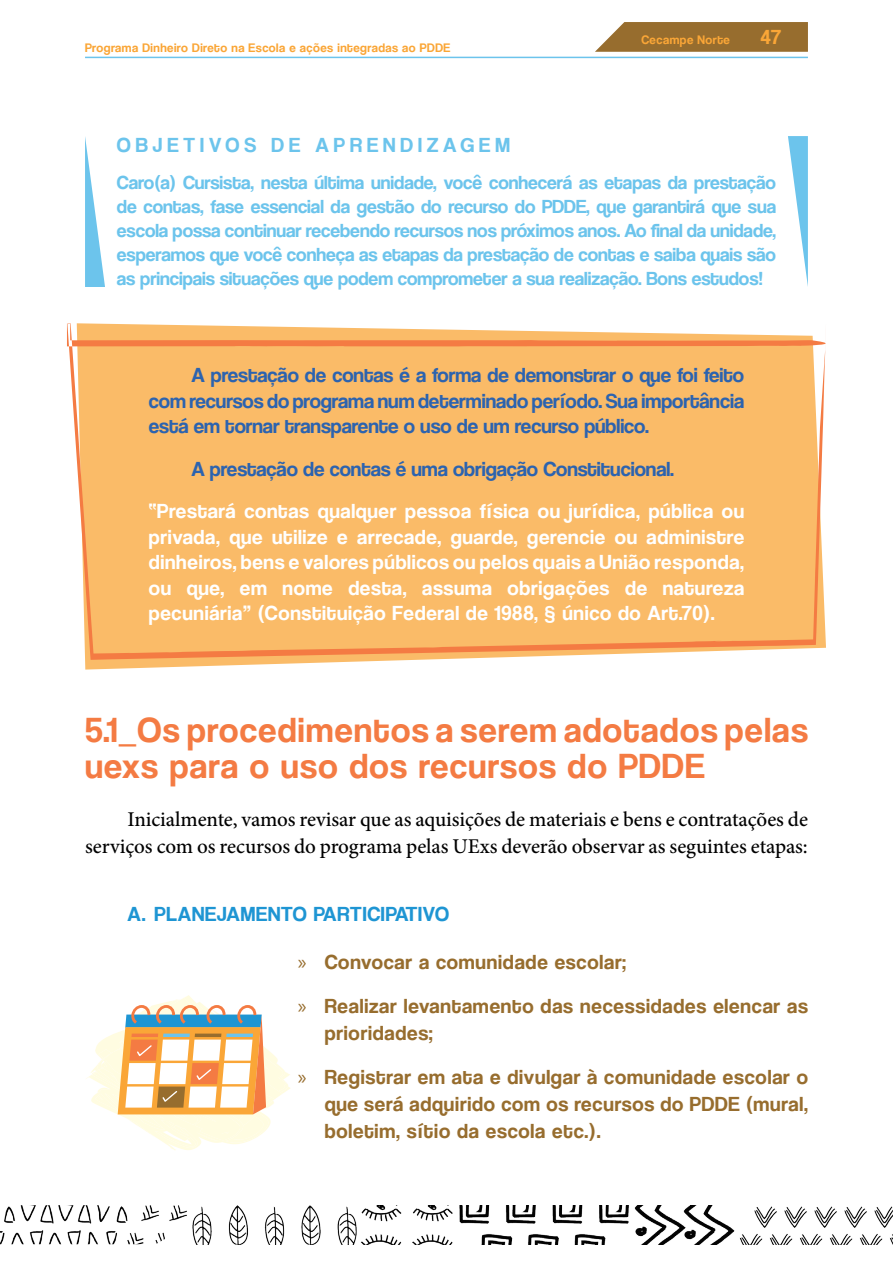
<style>
.page{position:relative;width:893px;height:1263px;background:#fff}
.page>*{position:absolute;margin:0;border:0;box-sizing:border-box;transform-origin:0 0}
.t1{font:36px/36px "Coolvetica Rg";letter-spacing:.04em;color:#f47b43}
.t2{font:21px/25.5px "Coolvetica Rg";letter-spacing:.035em;color:#fff;text-align:justify}
.t3{font:21px/25.5px "Coolvetica Rg";color:#2c63af;text-align:justify}
.t4{font:21px/44px "Coolvetica Rg";letter-spacing:.04em;color:#976d2e}
.t5{font:500 21px/27px "Minion Pro";letter-spacing:-.005em;color:#000;text-align:right}
.t6{font:21px "Coolvetica Rg";letter-spacing:.04em;color:#1e95d3}
.t7{font:21px "Coolvetica Rg";letter-spacing:.24em;color:#6cc4ec}
.t8{font:21px "Coolvetica Rg";color:#faa637}
.t9{font:19.5px/24px "Coolvetica Rg";color:#6cc4ec;text-align:justify}
.t10{font:12.75px "Coolvetica Rg";letter-spacing:.04em;color:#faa637}
.s1{font-family:"Myriad Pro"}
</style>
<div class="page">
<img style="left:192px;top:1205px;width:701px;height:39px">
<img style="left:0;top:1205px;width:187px;height:39px">
<svg style="left:595px;top:22px;width:213px;height:30px;background:#9e783e"></svg>
<hr style="left:85px;top:57px;width:723px;height:1px;background:#6cc4ec">
<svg style="left:86px;top:995px;width:205px;height:155px"></svg>
<svg style="left:85px;top:137px;width:20px;height:150px"></svg>
<svg style="left:788px;top:136px;width:20px;height:150px"></svg>
<svg style="left:85px;top:660px;width:324px;height:10px"></svg>
<svg style="left:67px;top:323px;width:759px;height:337px;background:#fabc6e"></svg>
<p class="t10" style="left:85px;top:40px;width:351px">Programa Dinheiro Direto na Escola e ações integradas ao Pdde</p>
<p class="t10" style="left:641px;top:33px;width:90px">Cecampe Norte</p>
<p class="t8" style="left:761px;top:25px;width:22px">47</p>
<p class="t7" style="left:117px;top:133px;width:52px">Objetivo</p>
<p class="t7" style="left:244px;top:133px;width:43px">s de</p>
<p class="t7" style="left:315px;top:133px;width:17px">aprendi</p>
<p class="t7" style="left:427px;top:133px;width:68px">zagem</p>
<p class="t9" style="left:117px;top:170px;width:661px">Caro(a) Cursista, nesta última unidade, você conhecerá as etapas da prestação de contas, fase essencial da gestão do recurso do PDDE, que garantirá que sua escola possa continuar recebendo recursos nos próximos anos. Ao final da unidade, esperamos que você conheça as etapas da prestação de contas e saiba quais são as principais situações que podem comprometer a sua realização. Bons estudos!</p>
<p class="t3" style="left:149px;top:362px;width:597px;text-indent:43px">A prestação de contas é a forma de demonstrar o que foi feito com recursos do programa num determinado período. Sua importância está em tornar transparente o uso de um recurso público.</p>
<p class="t3" style="left:191px;top:456px;width:484px">A prestação de contas é uma obrigação Constitucional.</p>
<p class="t2" style="left:149px;top:498px;width:597px">“Prestará contas qualquer pessoa física ou jurídica, pública ou privada, que utilize e arrecade, guarde, gerencie ou administre dinheiros, bens e valores públicos ou pelos quais a União responda, ou que, em nome desta, assuma obrigações de natureza pecuniária” (Constituição Federal de 1988, § único do Art.70).</p>
<h1 class="t1" style="left:85px;top:712px;width:724px">5.1_Os procedimentos a serem adotados pelas uexs para o uso dos recursos do PDDE</h1>
<p class="t5" style="left:85px;top:806px;width:724px">Inicialmente, vamos revisar que as aquisições de materiais e bens e contratações de serviços com os recursos do programa pelas UExs deverão observar as seguintes etapas:</p>
<p class="t6" style="left:128px;top:901px;width:323px">A. PLANEJAMENTO PARTICIPATIVO</p>
<p class="t4" style="left:298px;top:939px;width:512px"><span class="s1">»</span> Convocar a comunidade escolar;<br><span class="s1">»</span> Realizar levantamento das necessidades elencar as</p>
<p class="t4" style="left:298px;top:1010px;width:512px;text-indent:27px">prioridades;<br><span class="s1">»</span> Registrar em ata e divulgar à comunidade escolar o</p>
<p class="t4" style="left:325px;top:1090px;width:485px;line-height:27px">que será adquirido com os recursos do PDDE (mural, boletim, sítio da escola etc.).</p>
</div>
